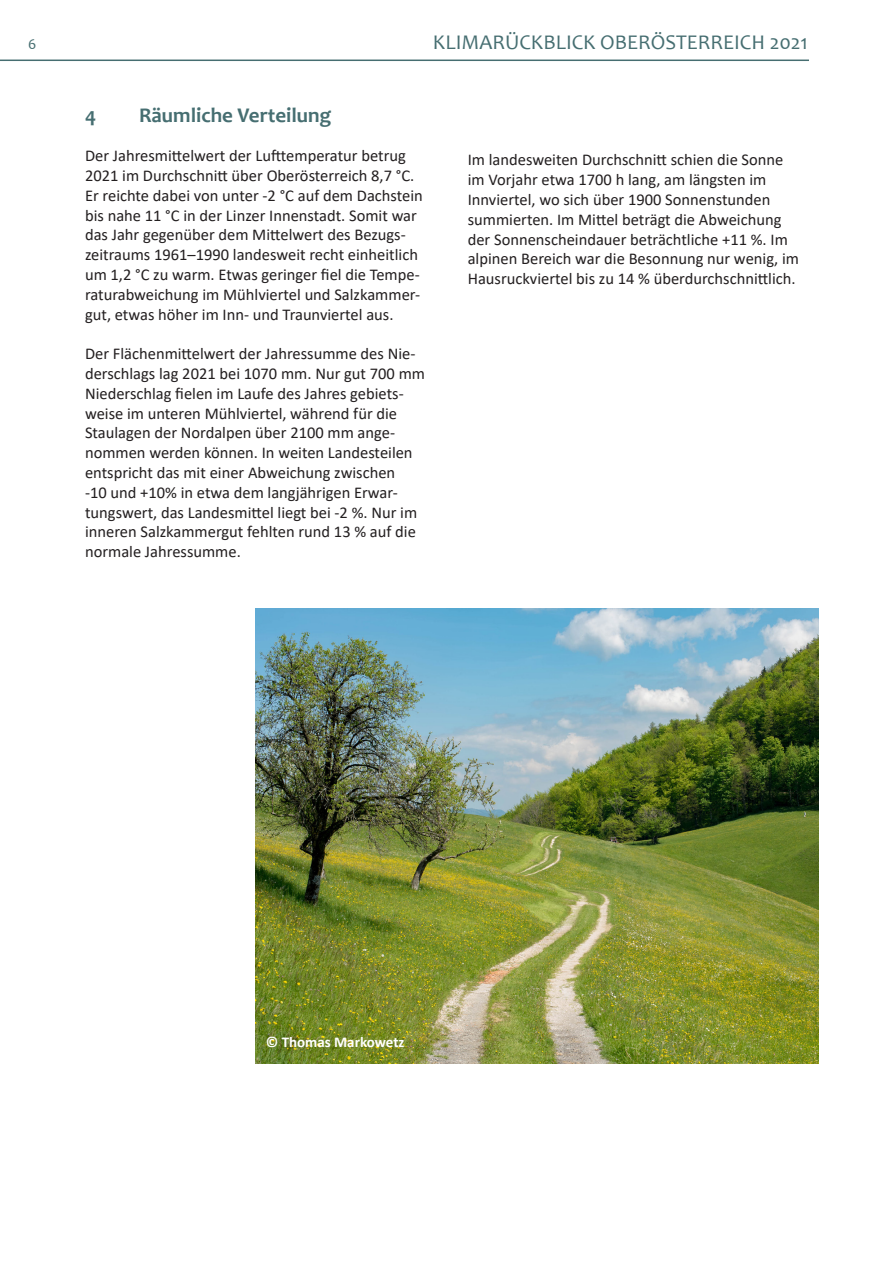
<style>
.page{position:relative;width:893px;height:1263px;background:#fff}
.page>*{position:absolute;margin:0;border:0;box-sizing:border-box;transform-origin:0 0}
.t1{font:21px "Candara";color:#466e71}
.Überschrift_Ebene_1{font:700 21px "Candara";color:#466e71}
.Fließtext{font:16.5px/19.8px "Calibri";color:#231f20}
.t2{font:700 15px "Calibri";color:#fff}
.t3{font:15px "Candara";color:#466e71}
</style>
<div class="page">
<hr style="left:0;top:60px;width:809px;height:1px;background:#466e71">
<img style="left:255px;top:608px;width:564px;height:455px">
<p class="t3" style="left:28px;top:35px;width:10px">6</p>
<p class="t1" style="left:433px;top:29px;width:376px">KLIMARÜCKBLICK OBERÖSTERREICH 2021</p>
<p class="Überschrift_Ebene_1" style="left:85px;top:102px;width:13px">4</p>
<p class="Überschrift_Ebene_1" style="left:139px;top:102px;width:194px">Räumliche Verteilung</p>
<p class="Fließtext" style="left:85px;top:145px;width:339px">Der Jahresmittelwert der Lufttemperatur betrug 2021 im Durchschnitt über Oberösterreich 8,7 °C.<br>Er reichte dabei von unter -2 °C auf dem Dachstein bis nahe 11 °C in der Linzer Innenstadt. Somit war das Jahr gegenüber dem Mittelwert des Bezugs&shy;zeitraums 1961–1990 landesweit recht einheitlich um 1,2 °C zu warm. Etwas geringer fiel die Tempe&shy;raturabweichung im Mühlviertel und Salzkammer&shy;gut, etwas höher im Inn- und Traunviertel aus.</p>
<p class="Fließtext" style="left:85px;top:343px;width:341px">Der Flächenmittelwert der Jahressumme des Nie&shy;derschlags lag 2021 bei 1070 mm. Nur gut 700 mm Niederschlag fielen im Laufe des Jahres gebiets&shy;weise im unteren Mühlviertel, während für die Staulagen der Nordalpen über 2100 mm ange&shy;nommen werden können. In weiten Landesteilen entspricht das mit einer Abweichung zwischen<br>-10 und +10% in etwa dem langjährigen Erwar&shy;tungswert, das Landesmittel liegt bei -2 %. Nur im inneren Salzkammergut fehlten rund 13 % auf die normale Jahressumme.</p>
<p class="Fließtext" style="left:468px;top:150px;width:333px">Im landesweiten Durchschnitt schien die Sonne im Vorjahr etwa 1700 h lang, am längsten im Innviertel, wo sich über 1900 Sonnenstunden summierten. Im Mittel beträgt die Abweichung der Sonnenscheindauer beträchtliche +11 %. Im alpinen Bereich war die Besonnung nur wenig, im Hausruckviertel bis zu 14 % überdurchschnittlich.</p>
<p class="t2" style="left:266px;top:1031px;width:140px">© Thomas Markowetz</p>
</div>
